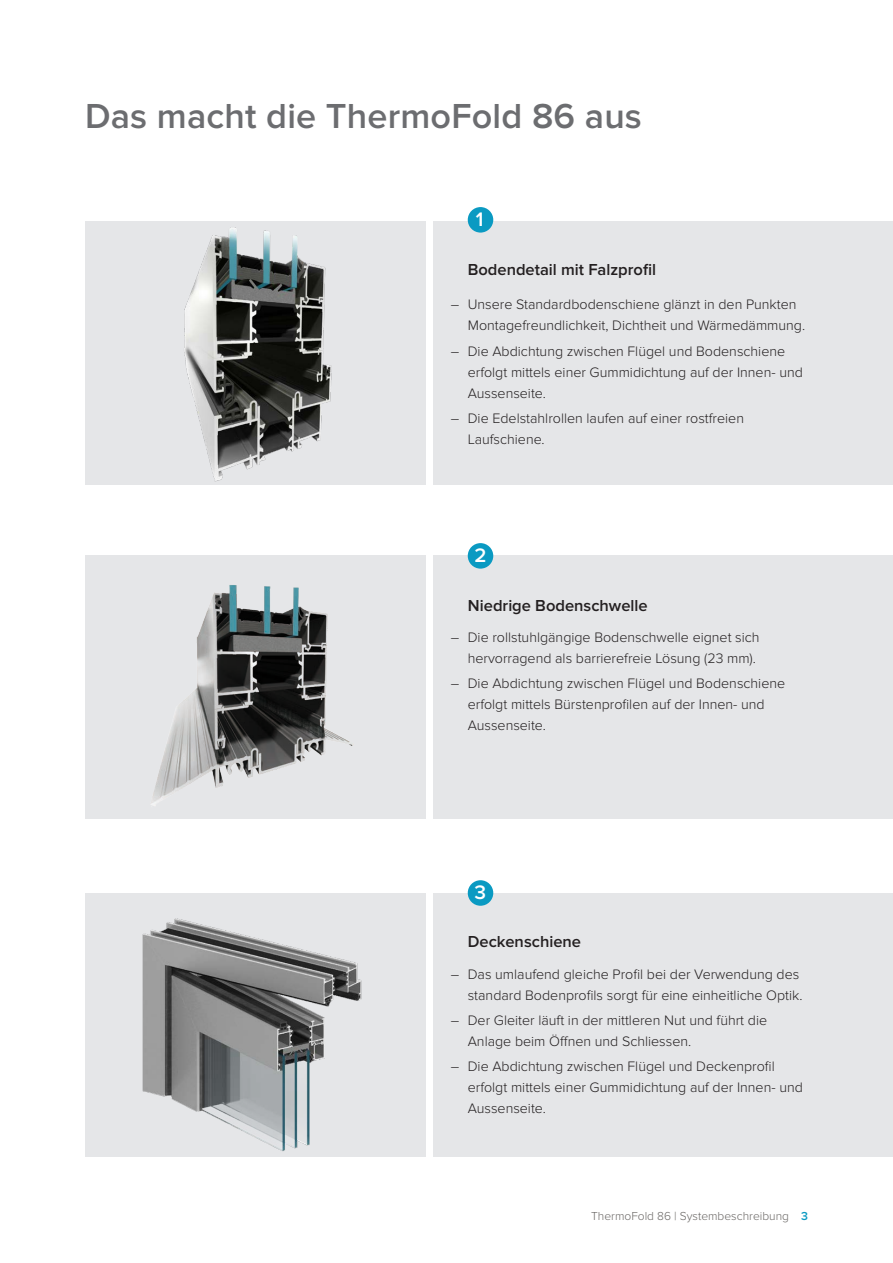
<style>
.page{position:relative;width:893px;height:1263px;background:#fff}
.page>*{position:absolute;margin:0;border:0;box-sizing:border-box;transform-origin:0 0}
.Titel_1_Grau{font:600 36px "Proxima Nova";letter-spacing:.005em;color:#6c6d70}
.Titel_3_11_Pt_Grau{font:600 20.25px "Proxima Nova";color:#fff}
.Titel_3_11_Pt_Schwar{font:600 16.5px "Proxima Nova";color:#231f20}
.Aufzählung_9_5_Pt_Sc{font:300 14.25px/21px "Proxima Nova";color:#231f20}
.t1{font:300 12px "Proxima Nova";color:#6a6765}
.s1{font-weight:600;color:#0a9ac2}
</style>
<div class="page">
<div style="left:434px;top:555px;width:459px;height:264px;background:#e5e6e8"></div>
<div style="left:434px;top:893px;width:459px;height:264px;background:#e5e6e8"></div>
<div style="left:85px;top:221px;width:340px;height:264px;background:#e5e6e8"></div>
<img style="left:184px;top:227px;width:148px;height:255px">
<div style="left:85px;top:893px;width:340px;height:264px;background:#e5e6e8"></div>
<img style="left:142px;top:918px;width:220px;height:233px">
<div style="left:434px;top:221px;width:459px;height:264px;background:#e5e6e8"></div>
<div style="left:468px;top:880px;width:25px;height:26px;background:#0a9ac2;border-radius:50%"></div>
<div style="left:468px;top:207px;width:25px;height:26px;background:#0a9ac2;border-radius:50%"></div>
<div style="left:468px;top:543px;width:25px;height:26px;background:#0a9ac2;border-radius:50%"></div>
<img style="left:85px;top:555px;width:340px;height:264px">
<p class="Titel_1_Grau" style="left:85px;top:95px;width:558px">Das macht die ThermoFold 86 aus</p>
<p class="Titel_3_11_Pt_Grau" style="left:476px;top:208px;width:9px">1</p>
<p class="Titel_3_11_Pt_Schwar" style="left:468px;top:260px;width:190px">Bodendetail mit Falzprofil</p>
<p class="Aufzählung_9_5_Pt_Sc" style="left:468px;top:294px;width:339px;text-indent:-17px">– Unsere Standardbodenschiene glänzt in den Punkten<br>Montagefreundlichkeit, Dichtheit und Wärmedämmung.</p>
<p class="Aufzählung_9_5_Pt_Sc" style="left:468px;top:340px;width:337px;text-indent:-17px">– Die Abdichtung zwischen Flügel und Bodenschiene erfolgt mittels einer Gummidichtung auf der Innen- und<br>Aussenseite.</p>
<p class="Aufzählung_9_5_Pt_Sc" style="left:468px;top:408px;width:278px;text-indent:-17px">– Die Edelstahlrollen laufen auf einer rostfreien<br>Laufschiene.</p>
<p class="Titel_3_11_Pt_Grau" style="left:474px;top:543px;width:14px">2</p>
<p class="Titel_3_11_Pt_Schwar" style="left:468px;top:596px;width:181px">Niedrige Bodenschwelle</p>
<p class="Aufzählung_9_5_Pt_Sc" style="left:451px;top:626px;width:310px;text-align:right">– Die rollstuhlgängige Bodenschwelle eignet sich hervorragend als barrierefreie Lösung (23 mm).</p>
<p class="Aufzählung_9_5_Pt_Sc" style="left:468px;top:673px;width:319px;text-indent:-17px">– Die Abdichtung zwischen Flügel und Bodenschiene erfolgt mittels Bürstenprofilen auf der Innen- und<br>Aussenseite.</p>
<p class="Titel_3_11_Pt_Grau" style="left:475px;top:881px;width:13px">3</p>
<p class="Titel_3_11_Pt_Schwar" style="left:468px;top:932px;width:115px">Deckenschiene</p>
<p class="Aufzählung_9_5_Pt_Sc" style="left:451px;top:964px;width:353px;text-align:right">– Das umlaufend gleiche Profil bei der Verwendung des standard Bodenprofils sorgt für eine einheitliche Optik.</p>
<p class="Aufzählung_9_5_Pt_Sc" style="left:468px;top:1010px;width:301px;text-indent:-17px">– Der Gleiter läuft in der mittleren Nut und führt die<br>Anlage beim Öffnen und Schliessen.</p>
<p class="Aufzählung_9_5_Pt_Sc" style="left:468px;top:1056px;width:337px;text-indent:-17px">– Die Abdichtung zwischen Flügel und Deckenprofil erfolgt mittels einer Gummidichtung auf der Innen- und<br>Aussenseite.</p>
<p class="t1" style="left:591px;top:1208px;width:218px">ThermoFold 86 | Systembeschreibung <span class="s1">3</span></p>
</div>
